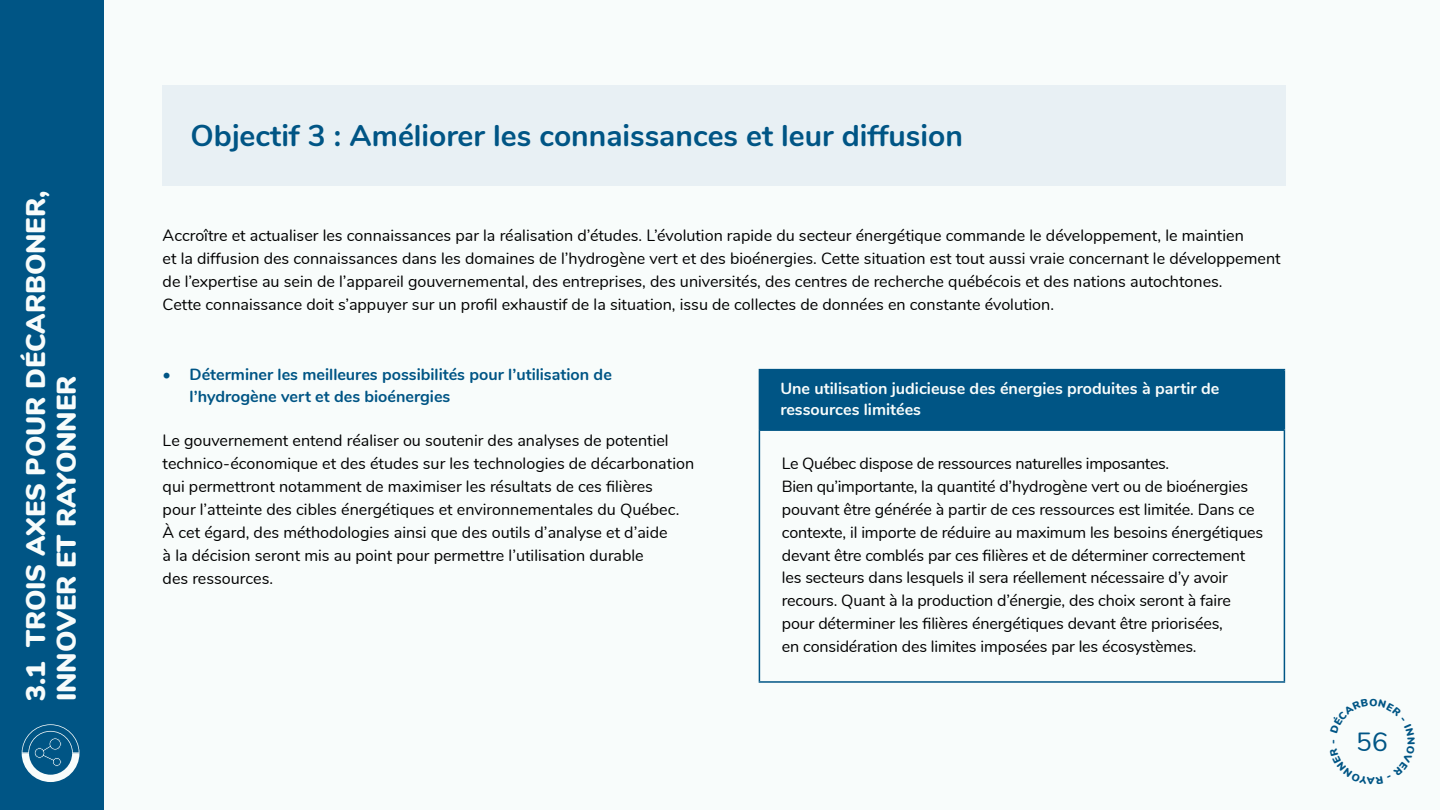
<style>
.page{position:relative;width:1440px;height:810px;background:#f8fcfb}
.page>*{position:absolute;margin:0;border:0;box-sizing:border-box;transform-origin:0 0}
.t1{font:700 30px "Nunito";color:#005585}
.t2{font:900 27px/30.8px "Nunito";color:#f8fcfb}
.t3{font:26.25px "Nunito";color:#005585}
.t4{font:16.12px/22.9px "Nunito";color:#000}
.t5{font:700 16.12px/21.8px "Nunito";color:#005585}
.t6{font:700 16.12px/21px "Nunito";color:#f8fcfb}
.t7{font:900 10.43px "Nunito";color:#005585}
</style>
<div class="page">
<div style="left:0;top:0;width:104px;height:810px;background:#005585"></div>
<svg style="left:22px;top:724px;width:57px;height:58px"></svg>
<div style="left:162px;top:85px;width:1124px;height:101px;background:#e8f0f4"></div>
<div style="left:759px;top:370px;width:525px;height:60px;background:#005585"></div>
<hr style="left:759px;top:431px;width:1px;height:250px;background:#005585">
<hr style="left:1284px;top:431px;width:1px;height:250px;background:#005585">
<hr style="left:759px;top:681px;width:526px;height:2px;background:#005585">
<hr style="left:759px;top:369px;width:526px;height:1px;background:#005585">
<hr style="left:1284px;top:370px;width:1px;height:59px;background:#005585">
<hr style="left:759px;top:429px;width:526px;height:2px;background:#005585">
<h2 class="t2" style="left:19px;top:701px;width:512px;rotate:-90deg">3.1 TROIS AXES POUR DÉCARBONER,<br>INNOVER ET RAYONNER</h2>
<h1 class="t1" style="left:191px;top:113px;width:774px">Objectif 3 : Améliorer les connaissances et leur diffusion</h1>
<p class="t4" style="left:163px;top:223px;width:1120px">Accroître et actualiser les connaissances par la réalisation d’études. L’évolution rapide du secteur énergétique commande le développement, le maintien<br>et la diffusion des connaissances dans les domaines de l’hydrogène vert et des bioénergies. Cette situation est tout aussi vraie concernant le développement de l’expertise au sein de l’appareil gouvernemental, des entreprises, des universités, des centres de recherche québécois et des nations autochtones.<br>Cette connaissance doit s’appuyer sur un profil exhaustif de la situation, issu de collectes de données en constante évolution.</p>
<p class="t5" style="left:190px;top:362px;width:424px;text-indent:-27px">• Déterminer les meilleures possibilités pour l’utilisation de l’hydrogène vert et des bioénergies</p>
<p class="t4" style="left:163px;top:428px;width:533px">Le gouvernement entend réaliser ou soutenir des analyses de potentiel technico-économique et des études sur les technologies de décarbonation qui permettront notamment de maximiser les résultats de ces filières<br>pour l’atteinte des cibles énergétiques et environnementales du Québec.<br>À cet égard, des méthodologies ainsi que des outils d’analyse et d’aide<br>à la décision seront mis au point pour permettre l’utilisation durable<br>des ressources.</p>
<p class="t6" style="left:780px;top:377px;width:440px">Une utilisation judicieuse des énergies produites à partir de ressources limitées</p>
<p class="t4" style="left:782px;top:451px;width:483px">Le Québec dispose de ressources naturelles imposantes.<br>Bien qu’importante, la quantité d’hydrogène vert ou de bioénergies pouvant être générée à partir de ces ressources est limitée. Dans ce contexte, il importe de réduire au maximum les besoins énergétiques devant être comblés par ces filières et de déterminer correctement les secteurs dans lesquels il sera réellement nécessaire d’y avoir recours. Quant à la production d’énergie, des choix seront à faire pour déterminer les filières énergétiques devant être priorisées,<br>en considération des limites imposées par les écosystèmes.</p>
<p class="t7" style="left:1325px;top:744px;width:6px;rotate:-90deg">-</p>
<h3 class="t3" style="left:1356px;top:722px;width:33px">56</h3>
</div>
